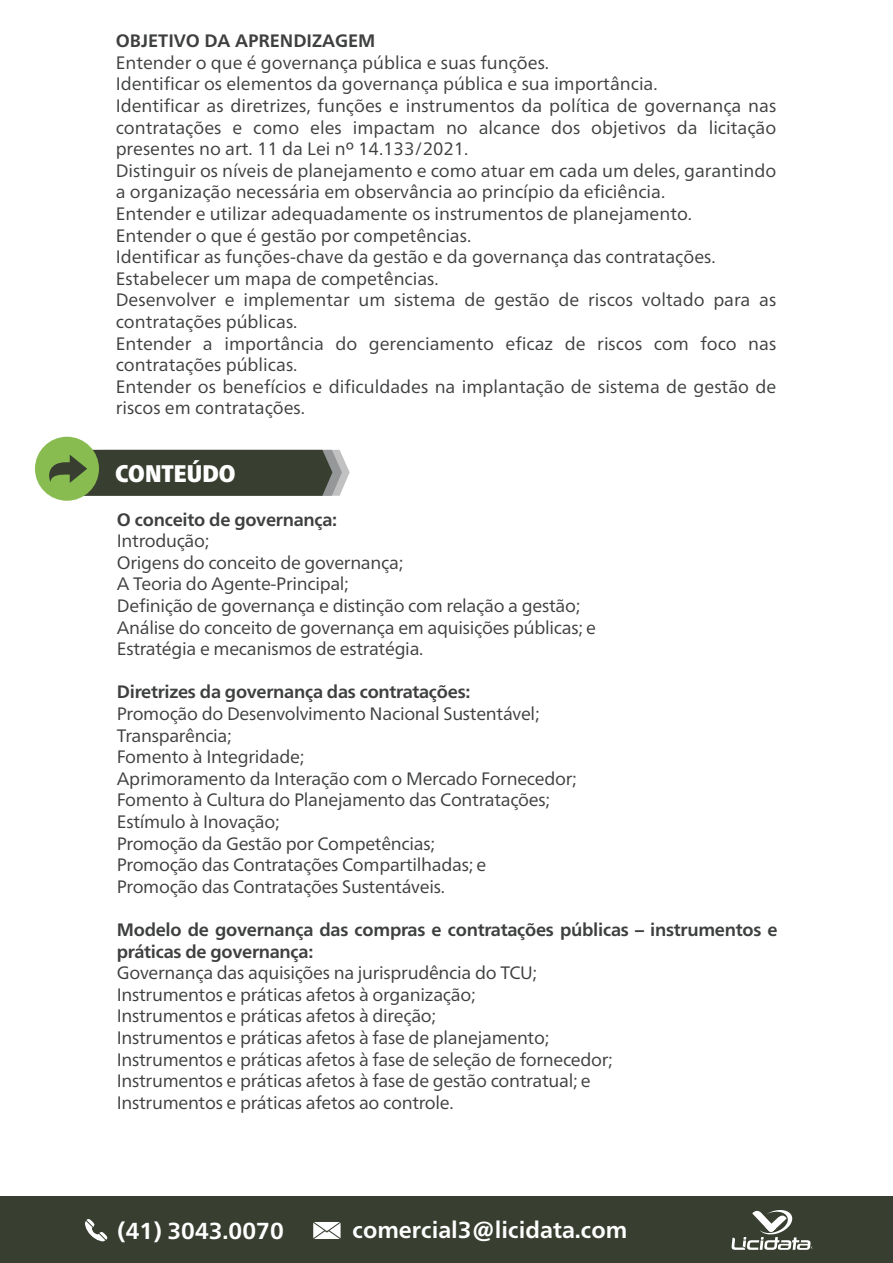
<style>
.page{position:relative;width:893px;height:1263px;background:#fff}
.page>*{position:absolute;margin:0;border:0;box-sizing:border-box;transform-origin:0 0}
.t1{font:900 condensed 24px "Frutiger Neue LTW1 G";color:#fff}
.t2{font:700 23.1px "Frutiger Neue LTW1 G";color:#fff}
.t3{font:18px/21.6px "Frutiger Neue LTW1 G";letter-spacing:-.015em;color:#3e3f3f}
.t4{font:700 18px/21.6px "Frutiger Neue LTW1 G";letter-spacing:-.015em;color:#3e3f3f}
</style>
<div class="page">
<div style="left:0;top:1197px;width:893px;height:66px;background:#383f30"></div>
<svg style="left:313px;top:1222px;width:28px;height:17px"></svg>
<svg style="left:85px;top:1219px;width:23px;height:22px"></svg>
<svg style="left:732px;top:1210px;width:81px;height:40px"></svg>
<div style="left:35px;top:437px;width:64px;height:64px;background:#88bc50;border-radius:50%"></div>
<svg style="left:47px;top:450px;width:303px;height:46px;background:#4c583e"></svg>
<p class="t4" style="left:116px;top:30px;width:261px">OBJETIVO DA APRENDIZAGEM</p>
<p class="t3" style="left:116px;top:52px;width:662px">Entender o que é governança pública e suas funções.<br>Identificar os elementos da governança pública e sua importância.<br>Identificar as diretrizes, funções e instrumentos da política de governança nas contratações e como eles impactam no alcance dos objetivos da licitação presentes no art. 11 da Lei nº 14.133/2021.<br>Distinguir os níveis de planejamento e como atuar em cada um deles, garantindo a organização necessária em observância ao princípio da eficiência.<br>Entender e utilizar adequadamente os instrumentos de planejamento.<br>Entender o que é gestão por competências.<br>Identificar as funções-chave da gestão e da governança das contratações.<br>Estabelecer um mapa de competências.<br>Desenvolver e implementar um sistema de gestão de riscos voltado para as contratações públicas.<br>Entender a importância do gerenciamento eficaz de riscos com foco nas contratações públicas.<br>Entender os benefícios e dificuldades na implantação de sistema de gestão de riscos em contratações.</p>
<h1 class="t1" style="left:115px;top:459px;width:122px">CONTEÚDO</h1>
<p class="t4" style="left:117px;top:508px;width:222px">O conceito de governança:</p>
<p class="t3" style="left:117px;top:530px;width:481px">Introdução;<br>Origens do conceito de governança;<br>A Teoria do Agente-Principal;<br>Definição de governança e distinção com relação a gestão; Análise do conceito de governança em aquisições públicas; e Estratégia e mecanismos de estratégia.</p>
<p class="t4" style="left:117px;top:681px;width:355px">Diretrizes da governança das contratações:</p>
<p class="t3" style="left:117px;top:703px;width:462px">Promoção do Desenvolvimento Nacional Sustentável; Transparência;<br>Fomento à Integridade;<br>Aprimoramento da Interação com o Mercado Fornecedor; Fomento à Cultura do Planejamento das Contratações; Estímulo à Inovação;<br>Promoção da Gestão por Competências;<br>Promoção das Contratações Compartilhadas; e<br>Promoção das Contratações Sustentáveis.</p>
<p class="t4" style="left:117px;top:919px;width:662px">Modelo de governança das compras e contratações públicas – instrumentos e práticas de governança:</p>
<p class="t3" style="left:117px;top:962px;width:498px">Governança das aquisições na jurisprudência do TCU; Instrumentos e práticas afetos à organização;<br>Instrumentos e práticas afetos à direção;<br>Instrumentos e práticas afetos à fase de planejamento; Instrumentos e práticas afetos à fase de seleção de fornecedor; Instrumentos e práticas afetos à fase de gestão contratual; e Instrumentos e práticas afetos ao controle.</p>
<p class="t2" style="left:117px;top:1217px;width:168px">(41) 3043.0070</p>
<p class="t2" style="left:352px;top:1216px;width:277px">comercial3@licidata.com</p>
</div>
